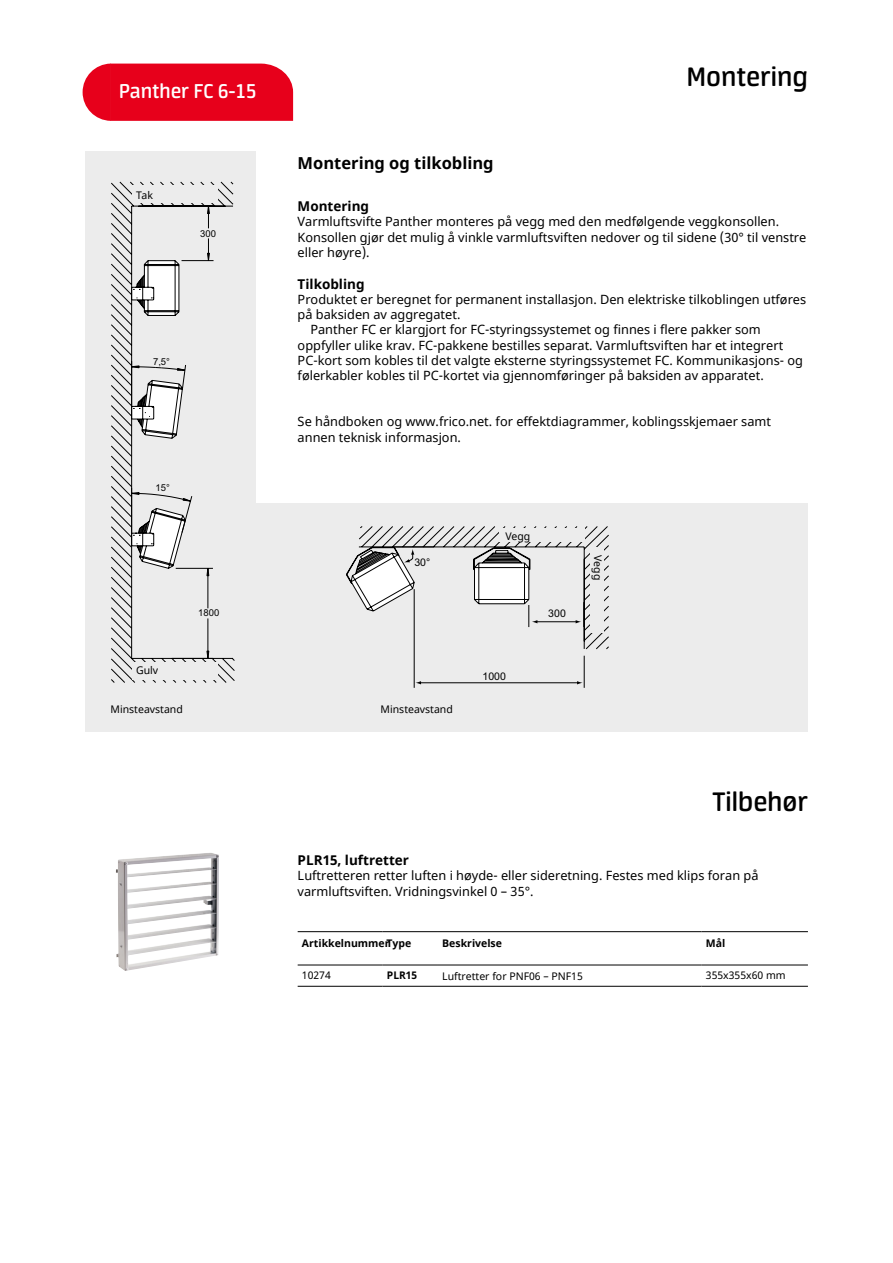
<style>
.page{position:relative;width:893px;height:1263px;background:#fff}
.page>*{position:absolute;margin:0;border:0;box-sizing:border-box;transform-origin:0 0}
.t1{font:600 30px "Neuron";color:#000}
.t2{font:600 22.5px "Neuron";color:#fff}
.t3{font:700 16.5px "Noto Sans";color:#000}
.t4{font:700 13.5px "Noto Sans";color:#000}
.t5{font:12.75px/15.3px "Noto Sans";color:#000}
.t6{font:10.5px "Noto Sans";color:#000}
.t7{font:700 10.5px "Noto Sans";color:#000}
.t8{font:10.5px "Arial";color:#000}
.t9{font:9.45px "Arial";color:#000}
</style>
<div class="page">
<img style="left:116px;top:853px;width:103px;height:118px">
<div style="left:83px;top:64px;width:210px;height:57px;background:#e7001b"></div>
<hr style="left:298px;top:931px;width:85px;height:1px;background:#000">
<hr style="left:383px;top:931px;width:55px;height:1px;background:#000">
<hr style="left:438px;top:931px;width:264px;height:1px;background:#000">
<hr style="left:702px;top:931px;width:106px;height:1px;background:#000">
<hr style="left:298px;top:965px;width:85px;height:1px;background:#000">
<hr style="left:383px;top:965px;width:55px;height:1px;background:#000">
<hr style="left:438px;top:965px;width:264px;height:1px;background:#000">
<hr style="left:702px;top:965px;width:106px;height:1px;background:#000">
<hr style="left:298px;top:986px;width:85px;height:1px;background:#000">
<hr style="left:383px;top:986px;width:55px;height:1px;background:#000">
<hr style="left:438px;top:986px;width:264px;height:1px;background:#000">
<hr style="left:702px;top:986px;width:106px;height:1px;background:#000">
<div style="left:85px;top:151px;width:170px;height:580px;background:#ececec"></div>
<svg style="left:111px;top:182px;width:123px;height:78px"></svg>
<svg style="left:111px;top:260px;width:124px;height:423px"></svg>
<svg style="left:206px;top:650px;width:3px;height:9px"></svg>
<svg style="left:131px;top:205px;width:79px;height:371px"></svg>
<div style="left:255px;top:503px;width:553px;height:228px;background:#ececec"></div>
<svg style="left:346px;top:526px;width:263px;height:162px"></svg>
<div style="left:132px;top:186px;width:85px;height:17px;background:#ececec"></div>
<div style="left:132px;top:662px;width:85px;height:17px;background:#ececec"></div>
<div style="left:500px;top:528px;width:85px;height:14px;background:#ececec"></div>
<div style="left:590px;top:547px;width:14px;height:86px;background:#ececec"></div>
<h2 class="t2" style="left:119px;top:79px;width:139px">Panther FC 6-15</h2>
<p class="t6" style="left:136px;top:188px;width:18px">Tak</p>
<p class="t9" style="left:200px;top:227px;width:17px">300</p>
<p class="t9" style="left:153px;top:355px;width:19px">7,5°</p>
<p class="t9" style="left:155px;top:481px;width:16px">15°</p>
<p class="t6" style="left:136px;top:663px;width:24px">Gulv</p>
<p class="t9" style="left:198px;top:606px;width:23px">1800</p>
<h1 class="t1" style="left:687px;top:60px;width:123px">Montering</h1>
<p class="t3" style="left:298px;top:151px;width:198px">Montering og tilkobling</p>
<p class="t4" style="left:298px;top:197px;width:73px">Montering</p>
<p class="t5" style="left:298px;top:215px;width:510px">Varmluftsvifte Panther monteres på vegg med den medfølgende veggkonsollen.<br>Konsollen gjør det mulig å vinkle varmluftsviften nedover og til sidene (30° til venstre eller høyre).</p>
<p class="t4" style="left:298px;top:274px;width:68px">Tilkobling</p>
<p class="t5" style="left:298px;top:292px;width:510px">Produktet er beregnet for permanent installasjon. Den elektriske tilkoblingen utføres</p>
<p class="t5" style="left:298px;top:307px;width:164px">på baksiden av aggregatet.</p>
<p class="t5" style="left:310px;top:323px;width:452px">Panther FC er klargjort for FC-styringssystemet og finnes i flere pakker som</p>
<p class="t5" style="left:298px;top:338px;width:487px">oppfyller ulike krav. FC-pakkene bestilles separat. Varmluftsviften har et integrert</p>
<p class="t5" style="left:298px;top:353px;width:507px">PC-kort som kobles til det valgte eksterne styringssystemet FC. Kommunikasjons- og</p>
<p class="t5" style="left:298px;top:368px;width:468px">følerkabler kobles til PC-kortet via gjennomføringer på baksiden av apparatet.</p>
<p class="t5" style="left:298px;top:414px;width:475px">Se håndboken og www.frico.net. for effektdiagrammer, koblingsskjemaer samt annen teknisk informasjon.</p>
<p class="t8" style="left:414px;top:555px;width:17px">30°</p>
<p class="t6" style="left:505px;top:528px;width:27px">Vegg</p>
<p class="t8" style="left:482px;top:669px;width:25px">1000</p>
<p class="t8" style="left:548px;top:606px;width:19px">300</p>
<p class="t6" style="left:605px;top:555px;width:27px;rotate:90deg">Vegg</p>
<p class="t6" style="left:111px;top:702px;width:74px">Minsteavstand</p>
<p class="t6" style="left:381px;top:702px;width:74px">Minsteavstand</p>
<h1 class="t1" style="left:712px;top:785px;width:97px">Tilbehør</h1>
<p class="t4" style="left:298px;top:850px;width:113px">PLR15, luftretter</p>
<p class="t5" style="left:298px;top:868px;width:462px">Luftretteren retter luften i høyde- eller sideretning. Festes med klips foran på varmluftsviften. Vridningsvinkel 0 – 35°.</p>
<p class="t7" style="left:302px;top:935px;width:111px">Artikkelnummer Type</p>
<p class="t7" style="left:442px;top:935px;width:61px">Beskrivelse</p>
<p class="t7" style="left:706px;top:935px;width:21px">Mål</p>
<p class="t6" style="left:442px;top:969px;width:142px">Luftretter for PNF06 – PNF15</p>
<p class="t6" style="left:302px;top:968px;width:30px">10274</p>
<p class="t7" style="left:387px;top:968px;width:32px">PLR15</p>
<p class="t6" style="left:706px;top:968px;width:81px">355x355x60 mm</p>
</div>
